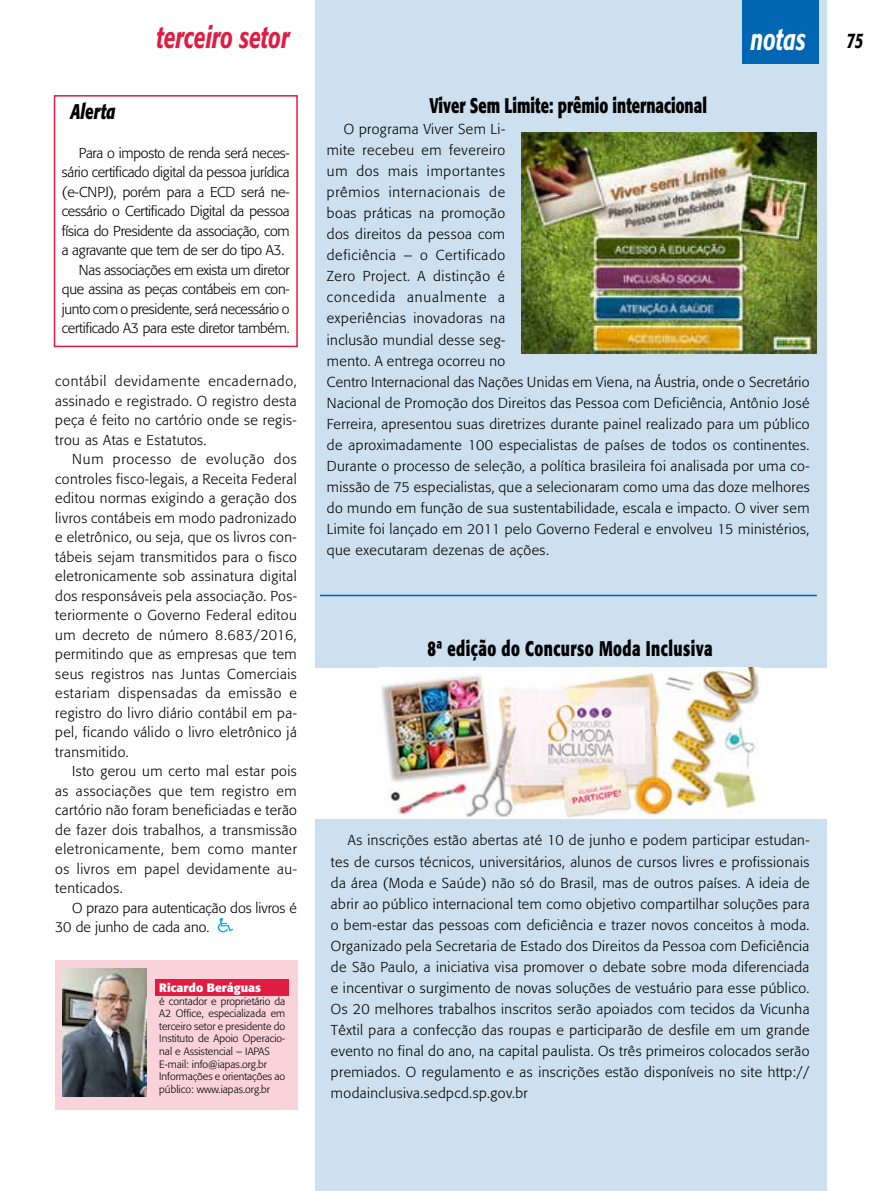
<style>
.page{position:relative;width:893px;height:1191px;background:#fff}
.page>*{position:absolute;margin:0;border:0;box-sizing:border-box;transform-origin:0 0}
.t1{font:italic 500 30px "Formata";color:#e11c43;scale:.7 1}
.t2{font:italic 500 30px "Formata";color:#fff;scale:.7 1}
.t3{font:700 21px "Formata";color:#000;scale:.7 1}
.t4{font:700 21px "Formata";letter-spacing:.03em;color:#000;scale:.7 1}
.t5{font:italic 700 21px "Formata";color:#000;scale:.7 1}
.t6{font:italic 500 21px "Formata";color:#000;scale:.7 1}
.t7{font:300 14.25px/21px "Formata";letter-spacing:.03em;color:#000;text-align:justify}
.t8{font:300 14.25px "Formata";letter-spacing:-.02em;color:#000}
.t9{font:300 14.25px/19.5px "Formata";color:#000}
.t10{font:300 14.25px "Formata";letter-spacing:-.025em;color:#000}
.t11{font:300 14.25px "Formata";letter-spacing:-.015em;color:#000}
.t12{font:700 12px "Formata";color:#fff}
.t13{font:300 10.5px/12.6px "Formata";color:#000}
</style>
<div class="page">
<div style="left:54px;top:95px;width:244px;height:252px;border:2px solid #e11c43"></div>
<div style="left:55px;top:960px;width:243px;height:149px;background:#f9d2da"></div>
<div style="left:155px;top:979px;width:134px;height:16px;background:#e11c43"></div>
<svg style="left:218px;top:918px;width:15px;height:14px"></svg>
<img style="left:63px;top:969px;width:84px;height:127px">
<div style="left:315px;top:0;width:511px;height:1191px;background:#cde0ef"></div>
<div style="left:742px;top:0;width:76px;height:64px;background:#0065b2"></div>
<img style="left:522px;top:133px;width:295px;height:220px">
<div style="left:315px;top:668px;width:534px;height:151px;background:#fff"></div>
<img style="left:381px;top:668px;width:378px;height:151px">
<hr style="left:320px;top:595px;width:497px;height:1px;background:#0065b2">
<h1 class="t1" style="left:156px;top:19px;width:191px">terceiro setor</h1>
<h2 class="t5" style="left:70px;top:98px;width:66px">Alerta</h2>
<p class="t8" style="left:79px;top:144px;width:212px">Para o imposto de renda será neces-</p>
<p class="t8" style="left:62px;top:164px;width:229px">sário certificado digital da pessoa jurídica</p>
<p class="t11" style="left:62px;top:183px;width:229px">(e-CNPJ), porém para a ECD será ne-</p>
<p class="t8" style="left:62px;top:203px;width:229px">cessário o Certificado Digital da pessoa</p>
<p class="t8" style="left:62px;top:222px;width:229px">física do Presidente da associação, com</p>
<p class="t8" style="left:62px;top:242px;width:224px">a agravante que tem de ser do tipo A3.</p>
<p class="t8" style="left:79px;top:261px;width:212px">Nas associações em exista um diretor</p>
<p class="t8" style="left:62px;top:281px;width:229px">que assina as peças contábeis em con-</p>
<p class="t10" style="left:62px;top:300px;width:229px">junto com o presidente, será necessário o</p>
<p class="t8" style="left:62px;top:320px;width:229px">certificado A3 para este diretor também.</p>
<p class="t7" style="left:55px;top:372px;width:243px;line-height:19.5px">contábil devidamente encadernado, assinado e registrado. O registro desta peça é feito no cartório onde se regis&shy;trou as Atas e Estatutos.</p>
<p class="t7" style="left:55px;top:450px;width:243px;line-height:19.5px;text-indent:17px">Num processo de evolução dos controles fisco-legais, a Receita Federal editou normas exigindo a geração dos livros contábeis em modo padronizado e eletrônico, ou seja, que os livros con&shy;tábeis sejam transmitidos para o fisco eletronicamente sob assinatura digital dos responsáveis pela associação. Pos&shy;teriormente o Governo Federal editou um decreto de número 8.683/2016, permitindo que as empresas que tem seus registros nas Juntas Comerciais estariam dispensadas da emissão e registro do livro diário contábil em pa&shy;pel, ficando válido o livro eletrônico já transmitido.</p>
<p class="t7" style="left:55px;top:762px;width:243px;line-height:19.5px;text-indent:17px">Isto gerou um certo mal estar pois as associações que tem registro em cartório não foram beneficiadas e terão de fazer dois trabalhos, a transmissão eletronicamente, bem como manter os livros em papel devidamente au&shy;tenticados.</p>
<p class="t9" style="left:55px;top:898px;width:243px;text-indent:17px">O prazo para autenticação dos livros é<br>30 de junho de cada ano.</p>
<p class="t12" style="left:159px;top:980px;width:103px">Ricardo Beráguas</p>
<p class="t13" style="left:159px;top:994px;width:128px">é contador e proprietário da<br>A2 Office, especializada em terceiro setor e presidente do<br>Instituto de Apoio Operacio&shy;nal e Assistencial – IAPAS<br>E-mail: info@iapas.org.br<br>Informações e orientações ao público: www.iapas.org.br</p>
<h1 class="t2" style="left:750px;top:21px;width:81px">notas</h1>
<h2 class="t3" style="left:429px;top:93px;width:398px">Viver Sem Limite: prêmio internacional</h2>
<p class="t7" style="left:327px;top:119px;width:484px;text-align:left;text-indent:17px">O programa Viver Sem Li-<br>mite recebeu em fevereiro<br>um dos mais importantes<br>prêmios internacionais de<br>boas práticas na promoção<br>dos direitos da pessoa com<br>deficiência – o Certificado<br>Zero Project. A distinção é<br>concedida anualmente a<br>experiências inovadoras na<br>inclusão mundial desse seg-<br>mento. A entrega ocorreu no<br>Centro Internacional das Nações Unidas em Viena, na Áustria, onde o Secretário Nacional de Promoção dos Direitos das Pessoa com Deficiência, Antônio José Ferreira, apresentou suas diretrizes durante painel realizado para um público de aproximadamente 100 especialistas de países de todos os continentes.<br>Durante o processo de seleção, a política brasileira foi analisada por uma co&shy;missão de 75 especialistas, que a selecionaram como uma das doze melhores do mundo em função de sua sustentabilidade, escala e impacto. O viver sem Limite foi lançado em 2011 pelo Governo Federal e envolveu 15 ministérios, que executaram dezenas de ações.</p>
<h2 class="t4" style="left:428px;top:636px;width:409px">8ª edição do Concurso Moda Inclusiva</h2>
<p class="t7" style="left:331px;top:830px;width:480px;text-indent:17px">As inscrições estão abertas até 10 de junho e podem participar estudan&shy;tes de cursos técnicos, universitários, alunos de cursos livres e profissionais da área (Moda e Saúde) não só do Brasil, mas de outros países. A ideia de abrir ao público internacional tem como objetivo compartilhar soluções para o bem-estar das pessoas com deficiência e trazer novos conceitos à moda.<br>Organizado pela Secretaria de Estado dos Direitos da Pessoa com Deficiência de São Paulo, a iniciativa visa promover o debate sobre moda diferenciada e incentivar o surgimento de novas soluções de vestuário para esse público.<br>Os 20 melhores trabalhos inscritos serão apoiados com tecidos da Vicunha Têxtil para a confecção das roupas e participarão de desfile em um grande evento no final do ano, na capital paulista. Os três primeiros colocados serão premiados. O regulamento e as inscrições estão disponíveis no site http:// modainclusiva.sedpcd.sp.gov.br</p>
<h2 class="t6" style="left:846px;top:28px;width:26px">75</h2>
</div>
